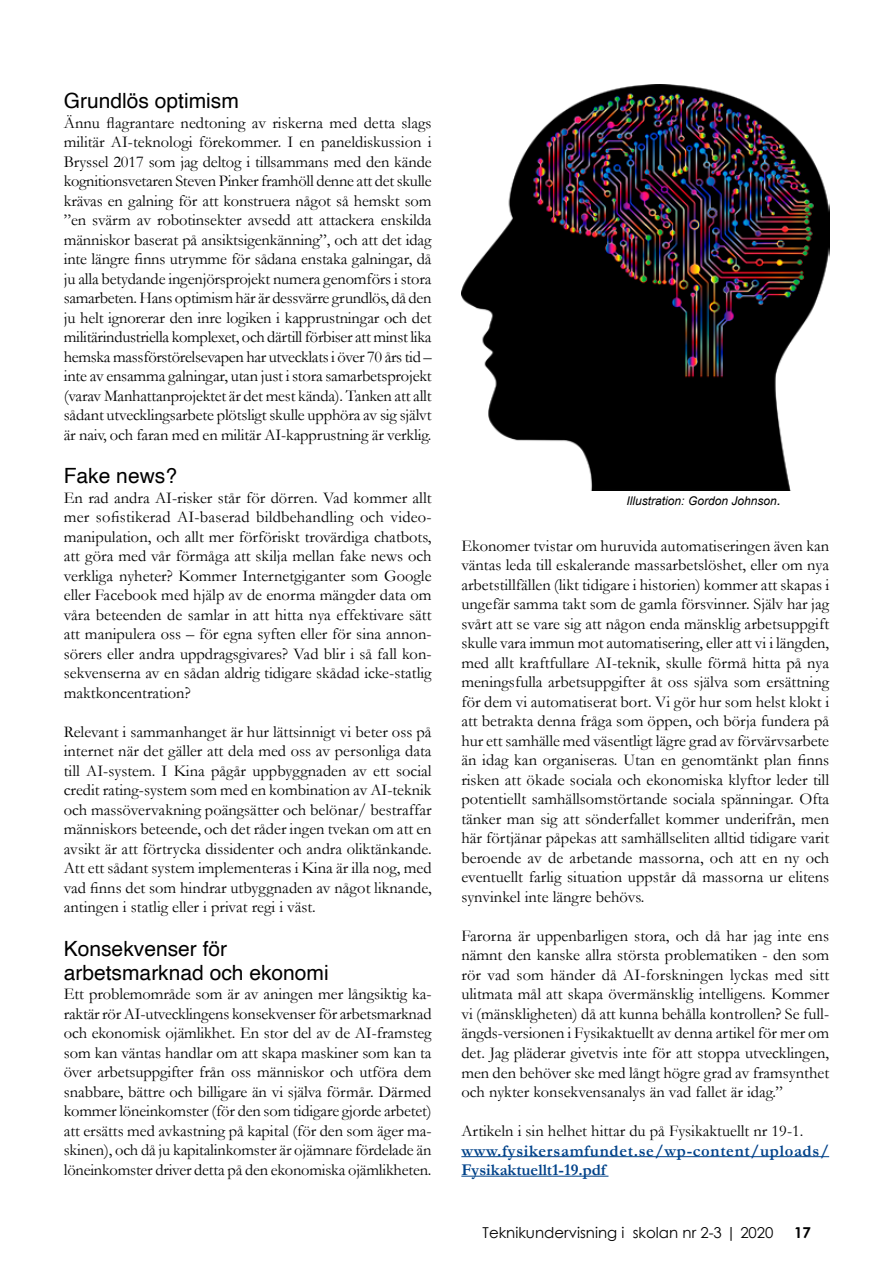
<style>
.page{position:relative;width:893px;height:1263px;background:#fff}
.page>*{position:absolute;margin:0;border:0;box-sizing:border-box;transform-origin:0 0}
.t1{font:21px/24px "Helvetica";color:#000}
.t2{font:16.5px/19.5px "Garamond";color:#000;text-align:justify}
.t3{font:700 16.5px/19.5px "Garamond";letter-spacing:.04em;color:#004289}
.t4{font:15px "Century Gothic";color:#000}
.t5{font:700 15px "Century Gothic";color:#000}
.t6{font:italic 12px "Arial";color:#000}
.s1{font-size:15px}
</style>
<div class="page">
<hr style="left:461px;top:1156px;width:368px;height:1px;background:#004289">
<hr style="left:461px;top:1176px;width:147px;height:1px;background:#004289">
<img style="left:461px;top:85px;width:368px;height:405px">
<p class="t1" style="left:64px;top:90px;width:177px">Grundlös optimism</p>
<p class="t2" style="left:64px;top:112px;width:369px">Ännu flagrantare nedtoning av riskerna med detta slags militär AI-teknologi förekommer. I en paneldiskussion i Bryssel 2017 som jag deltog i tillsammans med den kände kognitionsvetaren Steven Pinker framhöll denne att det skulle krävas en galning för att konstruera något så hemskt som ”en svärm av robotinsekter avsedd att attackera enskilda människor baserat på ansiktsigenkänning”, och att det idag inte längre finns utrymme för sådana enstaka galningar, då ju alla betydande ingenjörsprojekt numera genomförs i stora samarbeten. Hans optimism här är dessvärre grundlös, då den ju helt ignorerar den inre logiken i kapprustningar och det militärindustriella komplexet, och därtill förbiser att minst lika hemska massförstörelsevapen har utvecklats i över 70 års tid – inte av ensamma galningar, utan just i stora samarbetsprojekt (varav Manhattanprojektet är det mest kända). Tanken att allt sådant utvecklingsarbete plötsligt skulle upphöra av sig självt är naiv, och faran med en militär AI-kapprustning är verklig.</p>
<p class="t1" style="left:64px;top:465px;width:115px">Fake news?</p>
<p class="t2" style="left:64px;top:487px;width:369px">En rad andra AI-risker står för dörren. Vad kommer allt mer sofistikerad AI-baserad bildbehandling och video&shy;manipulation, och allt mer förföriskt trovärdiga chatbots, att göra med vår förmåga att skilja mellan fake news och verkliga nyheter? Kommer Internetgiganter som Google eller Facebook med hjälp av de enorma mängder data om våra beteenden de samlar in att hitta nya effektivare sätt att manipulera oss – för egna syften eller för sina annon&shy;sörers eller andra uppdragsgivares? Vad blir i så fall kon&shy;sekvenserna av en sådan aldrig tidigare skådad icke-statlig maktkoncentration?</p>
<p class="t2" style="left:64px;top:721px;width:369px">Relevant i sammanhanget är hur lättsinnigt vi beter oss på internet när det gäller att dela med oss av personliga data till AI-system. I Kina pågår uppbyggnaden av ett social credit rating-system som med en kombination av AI-teknik och massövervakning poängsätter och belönar/ bestraffar människors beteende, och det råder ingen tvekan om att en avsikt är att förtrycka dissidenter och andra oliktänkande.<br>Att ett sådant system implementeras i Kina är illa nog, med vad finns det som hindrar utbyggnaden av något liknande, antingen i statlig eller i privat regi i väst.</p>
<p class="t1" style="left:64px;top:937px;width:266px">Konsekvenser för arbetsmarknad och ekonomi</p>
<p class="t2" style="left:64px;top:984px;width:369px">Ett problemområde som är av aningen mer långsiktig ka&shy;raktär rör AI-utvecklingens konsekvenser för arbetsmarknad och ekonomisk ojämlikhet. En stor del av de AI-framsteg som kan väntas handlar om att skapa maskiner som kan ta över arbetsuppgifter från oss människor och utföra dem snabbare, bättre och billigare än vi själva förmår. Därmed kommer löneinkomster (för den som tidigare gjorde arbetet) att ersätts med avkastning på kapital (för den som äger ma&shy;skinen), och då ju kapitalinkomster är ojämnare fördelade än löneinkomster driver detta på den ekonomiska ojämlikheten.</p>
<p class="t6" style="left:627px;top:493px;width:156px">Illustration: Gordon Johnson<span class="s1">.</span></p>
<p class="t2" style="left:461px;top:535px;width:369px">Ekonomer tvistar om huruvida automatiseringen även kan väntas leda till eskalerande massarbetslöshet, eller om nya arbetstillfällen (likt tidigare i historien) kommer att skapas i ungefär samma takt som de gamla försvinner. Själv har jag svårt att se vare sig att någon enda mänsklig arbetsuppgift skulle vara immun mot automatisering, eller att vi i längden, med allt kraftfullare AI-teknik, skulle förmå hitta på nya meningsfulla arbetsuppgifter åt oss själva som ersättning för dem vi automatiserat bort. Vi gör hur som helst klokt i att betrakta denna fråga som öppen, och börja fundera på hur ett samhälle med väsentligt lägre grad av förvärvsarbete än idag kan organiseras. Utan en genomtänkt plan finns risken att ökade sociala och ekonomiska klyftor leder till potentiellt samhällsomstörtande sociala spänningar. Ofta tänker man sig att sönderfallet kommer underifrån, men här förtjänar påpekas att samhällseliten alltid tidigare varit beroende av de arbetande massorna, och att en ny och eventuellt farlig situation uppstår då massorna ur elitens synvinkel inte längre behövs.</p>
<p class="t2" style="left:461px;top:925px;width:369px">Farorna är uppenbarligen stora, och då har jag inte ens nämnt den kanske allra största problematiken - den som rör vad som händer då AI-forskningen lyckas med sitt ulitmata mål att skapa övermänsklig intelligens. Kommer vi (mänskligheten) då att kunna behålla kontrollen? Se full&shy;ängds-versionen i Fysikaktuellt av denna artikel för mer om det. Jag pläderar givetvis inte för att stoppa utvecklingen, men den behöver ske med långt högre grad av framsynthet och nykter konsekvensanalys än vad fallet är idag.”</p>
<p class="t2" style="left:461px;top:1121px;width:344px">Artikeln i sin helhet hittar du på Fysikaktuellt nr 19-1.</p>
<p class="t3" style="left:461px;top:1140px;width:369px">www.fysikersamfundet.se/wp-content/uploads/<br>Fysikaktuellt1-19.pdf</p>
<p class="t4" style="left:483px;top:1222px;width:292px">Teknikundervisning i skolan nr 2-3 | 2020</p>
<p class="t5" style="left:794px;top:1221px;width:18px">17</p>
</div>
